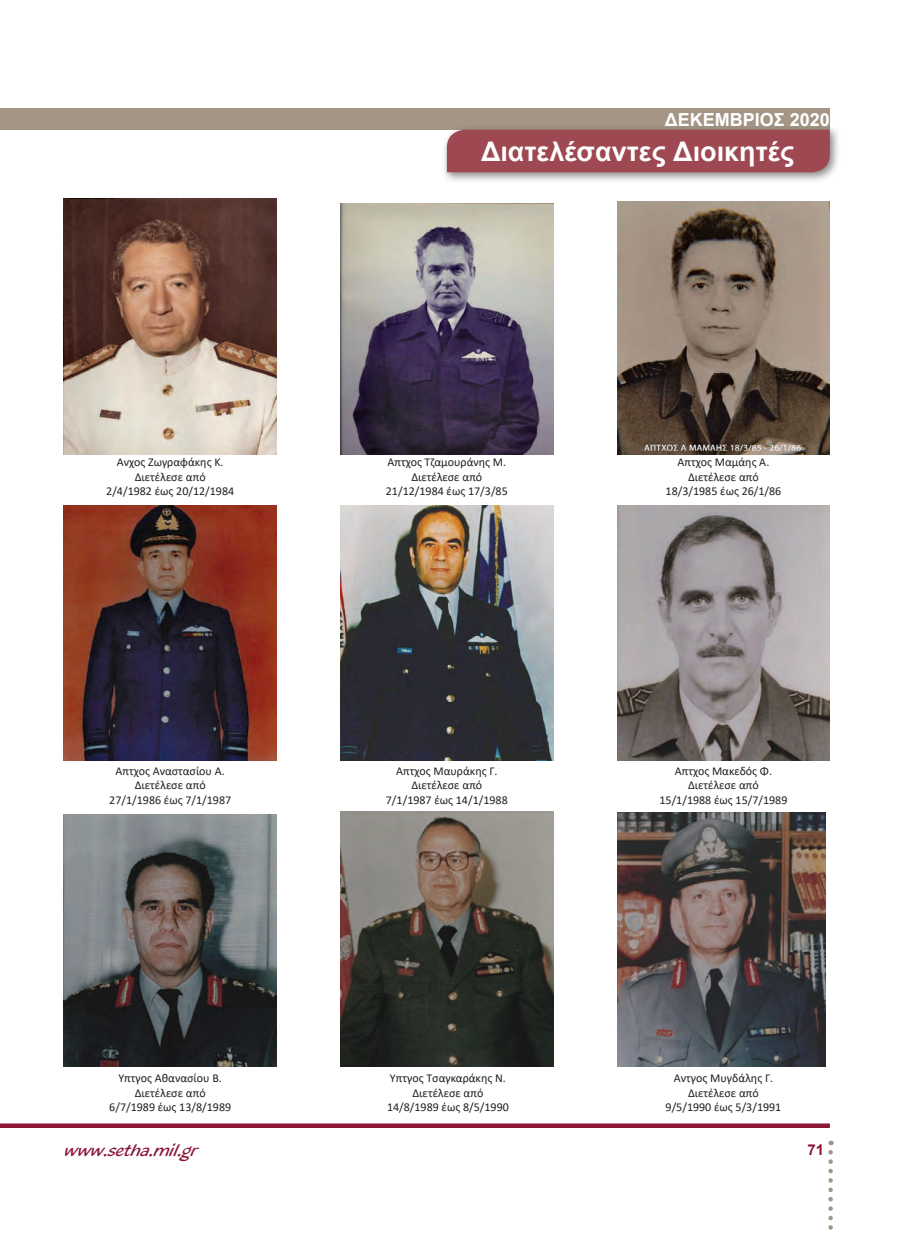
<style>
.page{position:relative;width:915px;height:1234px;background:#fff}
.page>*{position:absolute;margin:0;border:0;box-sizing:border-box;transform-origin:0 0}
.t1{font:700 27px "Arial";color:#fff}
.t2{font:700 18px "Arial";color:#fff}
.t3{font:15px "AG Blacklight P";color:#8b1738}
.t4{font:700 15px "Arial";color:#8b1738}
.t5{font:12px/14.4px "Calibri";color:#231f20;text-align:center}
</style>
<div class="page">
<div style="left:0;top:108px;width:829px;height:22px;background:#a49585"></div>
<svg style="left:828px;top:1151px;width:4px;height:79px"></svg>
<svg style="left:1px;top:1123px;width:828px;height:4px;fill:#8b1738"></svg>
<div style="left:441px;top:124px;width:399px;height:59px;background:#231f20;opacity:.53"></div>
<div style="left:446px;top:130px;width:383px;height:42px;background:#9e4852"></div>
<img style="left:64px;top:199px;width:212px;height:255px">
<img style="left:64px;top:505px;width:212px;height:255px">
<img style="left:64px;top:814px;width:212px;height:252px">
<img style="left:340px;top:203px;width:213px;height:251px">
<img style="left:340px;top:505px;width:213px;height:255px">
<img style="left:340px;top:811px;width:213px;height:255px">
<img style="left:617px;top:202px;width:212px;height:252px">
<img style="left:617px;top:505px;width:212px;height:255px">
<img style="left:617px;top:812px;width:208px;height:254px">
<h2 class="t2" style="left:664px;top:107px;width:166px">ΔΕΚΕΜΒΡΙΟΣ 2020</h2>
<h1 class="t1" style="left:481px;top:132px;width:314px">Διατελέσαντες Διοικητές</h1>
<p class="t5" style="left:106px;top:455px;width:129px">Ανχος Ζωγραφάκης Κ.<br>Διετέλεσε από<br>2/4/1982 έως 20/12/1984</p>
<p class="t5" style="left:386px;top:455px;width:123px">Απτχος Τζαμουράνης Μ.<br>Διετέλεσε από<br>21/12/1984 έως 17/3/85</p>
<p class="t5" style="left:665px;top:455px;width:117px">Απτχος Μαμάης Α.<br>Διετέλεσε από<br>18/3/1985 έως 26/1/86</p>
<p class="t5" style="left:109px;top:763px;width:123px">Απτχος Αναστασίου Α.<br>Διετέλεσε από<br>27/1/1986 έως 7/1/1987</p>
<p class="t5" style="left:386px;top:763px;width:123px">Απτχος Μαυράκης Γ.<br>Διετέλεσε από<br>7/1/1987 έως 14/1/1988</p>
<p class="t5" style="left:659px;top:763px;width:129px">Απτχος Μακεδός Φ.<br>Διετέλεσε από<br>15/1/1988 έως 15/7/1989</p>
<p class="t5" style="left:109px;top:1070px;width:123px">Υπτγος Αθανασίου Β.<br>Διετέλεσε από<br>6/7/1989 έως 13/8/1989</p>
<p class="t5" style="left:387px;top:1070px;width:123px">Υπτγος Τσαγκαράκης Ν.<br>Διετέλεσε από<br>14/8/1989 έως 8/5/1990</p>
<p class="t5" style="left:665px;top:1070px;width:117px">Αντγος Μυγδάλης Γ.<br>Διετέλεσε από<br>9/5/1990 έως 5/3/1991</p>
<p class="t3" style="left:65px;top:1141px;width:134px">www.setha.mil.gr</p>
<p class="t4" style="left:807px;top:1138px;width:18px">71</p>
</div>
